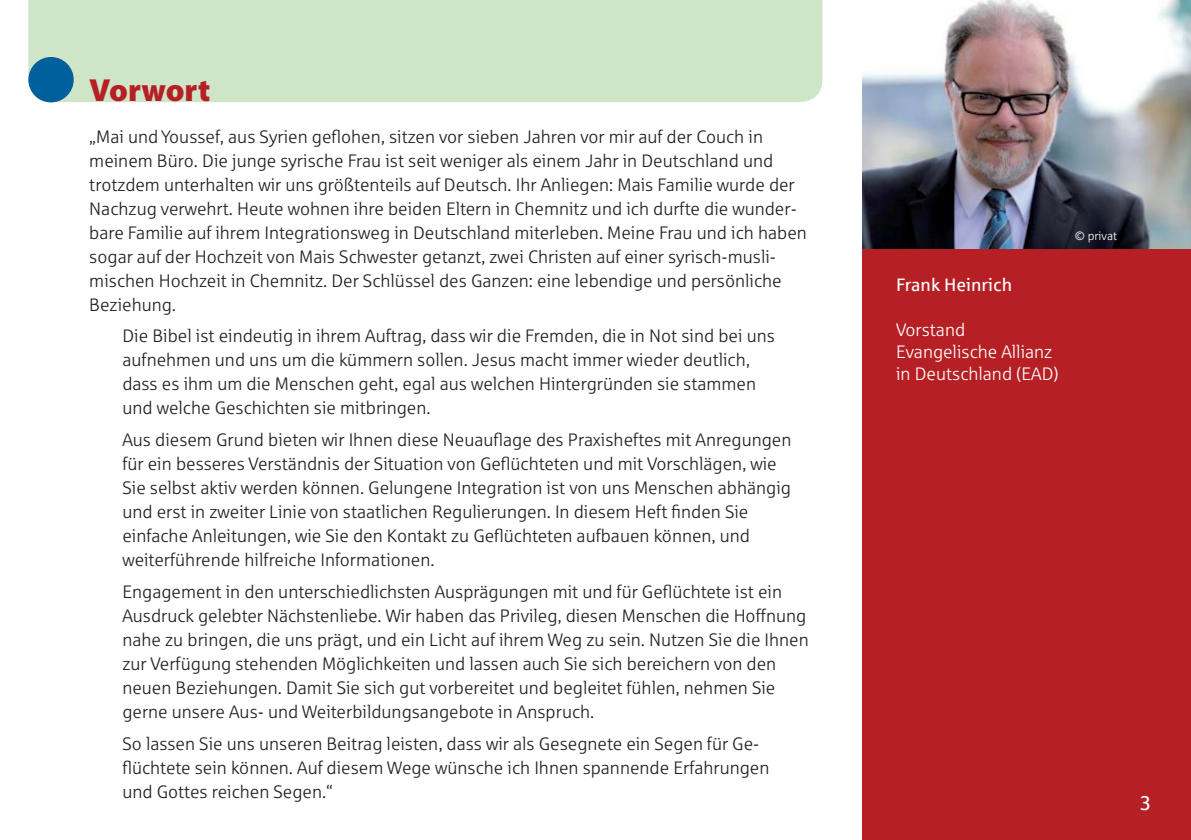
<style>
.page{position:relative;width:1191px;height:840px;background:#fff}
.page>*{position:absolute;margin:0;border:0;box-sizing:border-box;transform-origin:0 0}
.t1{font:900 32px "Myriad Pro";color:#b62024}
.t2{font:20px "Sparkasse Rg";color:#fff}
.t3{font:18px/24px "Sparkasse Lt";color:#231f20}
.t4{font:18px/22px "Sparkasse Lt";color:#fff}
.t5{font:18px "Sparkasse Rg";color:#fff}
.t6{font:12px "Sparkasse Lt";color:#fff}
</style>
<div class="page">
<div style="left:862px;top:0;width:329px;height:839px;background:#b62024"></div>
<div style="left:28px;top:0;width:794px;height:102px;background:#cfe5c7"></div>
<div style="left:28px;top:57px;width:46px;height:45px;background:#00609d;border-radius:50%"></div>
<img style="left:862px;top:0;width:329px;height:248px">
<h1 class="t1" style="left:89px;top:72px;width:122px">Vorwort</h1>
<p class="t3" style="left:89px;top:124px;width:719px">„Mai und Youssef, aus Syrien geflohen, sitzen vor sieben Jahren vor mir auf der Couch in meinem Büro. Die junge syrische Frau ist seit weniger als einem Jahr in Deutschland und trotzdem unterhalten wir uns größtenteils auf Deutsch. Ihr Anliegen: Mais Familie wurde der Nachzug verwehrt. Heute wohnen ihre beiden Eltern in Chemnitz und ich durfte die wunder&shy;bare Familie auf ihrem Integrationsweg in Deutschland miterleben. Meine Frau und ich haben sogar auf der Hochzeit von Mais Schwester getanzt, zwei Christen auf einer syrisch-musli&shy;mischen Hochzeit in Chemnitz. Der Schlüssel des Ganzen: eine lebendige und persönliche Beziehung.</p>
<p class="t3" style="left:122px;top:323px;width:654px">Die Bibel ist eindeutig in ihrem Auftrag, dass wir die Fremden, die in Not sind bei uns aufnehmen und uns um die kümmern sollen. Jesus macht immer wieder deutlich, dass es ihm um die Menschen geht, egal aus welchen Hintergründen sie stammen und welche Geschichten sie mitbringen.</p>
<p class="t3" style="left:122px;top:427px;width:670px">Aus diesem Grund bieten wir Ihnen diese Neuauflage des Praxisheftes mit Anregungen für ein besseres Verständnis der Situation von Geflüchteten und mit Vorschlägen, wie Sie selbst aktiv werden können. Gelungene Integration ist von uns Menschen abhängig und erst in zweiter Linie von staatlichen Regulierungen. In diesem Heft finden Sie einfache Anleitungen, wie Sie den Kontakt zu Geflüchteten aufbauen können, und weiterführende hilfreiche Informationen.</p>
<p class="t3" style="left:122px;top:579px;width:688px">Engagement in den unterschiedlichsten Ausprägungen mit und für Geflüchtete ist ein Ausdruck gelebter Nächstenliebe. Wir haben das Privileg, diesen Menschen die Hoffnung nahe zu bringen, die uns prägt, und ein Licht auf ihrem Weg zu sein. Nutzen Sie die Ihnen zur Verfügung stehenden Möglichkeiten und lassen auch Sie sich bereichern von den neuen Beziehungen. Damit Sie sich gut vorbereitet und begleitet fühlen, nehmen Sie gerne unsere Aus- und Weiterbildungsangebote in Anspruch.</p>
<p class="t3" style="left:122px;top:731px;width:648px">So lassen Sie uns unseren Beitrag leisten, dass wir als Gesegnete ein Segen für Ge&shy;flüchtete sein können. Auf diesem Wege wünsche ich Ihnen spannende Erfahrungen und Gottes reichen Segen.“</p>
<p class="t5" style="left:896px;top:274px;width:117px">Frank Heinrich</p>
<p class="t4" style="left:896px;top:318px;width:164px">Vorstand<br>Evangelische Allianz in Deutschland (EAD)</p>
<p class="t6" style="left:1074px;top:228px;width:44px">© privat</p>
<p class="t2" style="left:1139px;top:789px;width:13px">3</p>
</div>
